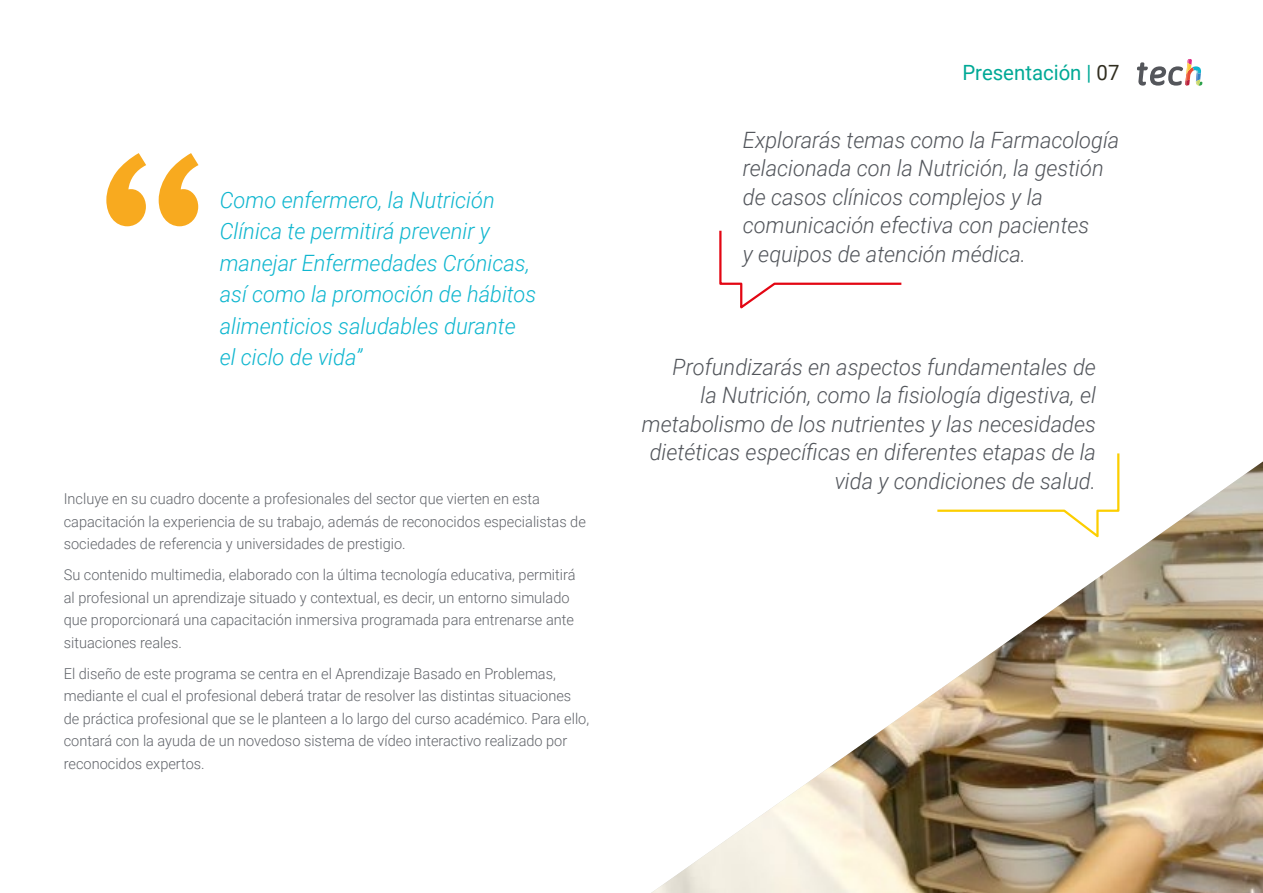
<style>
.page{position:relative;width:1263px;height:893px;background:#fff}
.page>*{position:absolute;margin:0;border:0;box-sizing:border-box;transform-origin:0 0}
.t1{font:italic 300 22.5px/28.5px "Roboto";color:#52555b;text-align:right}
.t2{font:italic 300 22.5px/31.5px "Roboto";color:#0fb6cf}
.t3{font:21px "Roboto";color:#00a996}
.t4{font:300 15px/22.5px "Roboto";color:#61646a}
.s1{color:#312e20}
</style>
<div class="page">
<img style="left:651px;top:461px;width:612px;height:432px">
<svg style="left:935px;top:453px;width:185px;height:88px"></svg>
<svg style="left:719px;top:230px;width:183px;height:79px"></svg>
<svg style="left:106px;top:153px;width:92px;height:73px"></svg>
<svg style="left:1137px;top:59px;width:65px;height:27px"></svg>
<h1 class="t2" style="left:220px;top:183px;width:318px">Como enfermero, la Nutrición<br>Clínica te permitirá prevenir y manejar Enfermedades Crónicas, así como la promoción de hábitos alimenticios saludables durante el ciclo de vida”</h1>
<p class="t4" style="left:64px;top:487px;width:524px">Incluye en su cuadro docente a profesionales del sector que vierten en esta capacitación la experiencia de su trabajo, además de reconocidos especialistas de sociedades de referencia y universidades de prestigio.</p>
<p class="t4" style="left:64px;top:563px;width:513px">Su contenido multimedia, elaborado con la última tecnología educativa, permitirá al profesional un aprendizaje situado y contextual, es decir, un entorno simulado que proporcionará una capacitación inmersiva programada para entrenarse ante situaciones reales.</p>
<p class="t4" style="left:64px;top:662px;width:527px">El diseño de este programa se centra en el Aprendizaje Basado en Problemas, mediante el cual el profesional deberá tratar de resolver las distintas situaciones de práctica profesional que se le planteen a lo largo del curso académico. Para ello, contará con la ayuda de un novedoso sistema de vídeo interactivo realizado por reconocidos expertos.</p>
<h2 class="t3" style="left:962px;top:57px;width:159px">Presentación | <span class="s1">07</span></h2>
<h1 class="t1" style="left:743px;top:125px;width:378px;text-align:left">Explorarás temas como la Farmacología relacionada con la Nutrición, la gestión de casos clínicos complejos y la comunicación efectiva con pacientes<br>y equipos de atención médica.</h1>
<h1 class="t1" style="left:642px;top:352px;width:456px">Profundizarás en aspectos fundamentales de<br>la Nutrición, como la fisiología digestiva, el metabolismo de los nutrientes y las necesidades dietéticas específicas en diferentes etapas de la vida y condiciones de salud.</h1>
</div>
